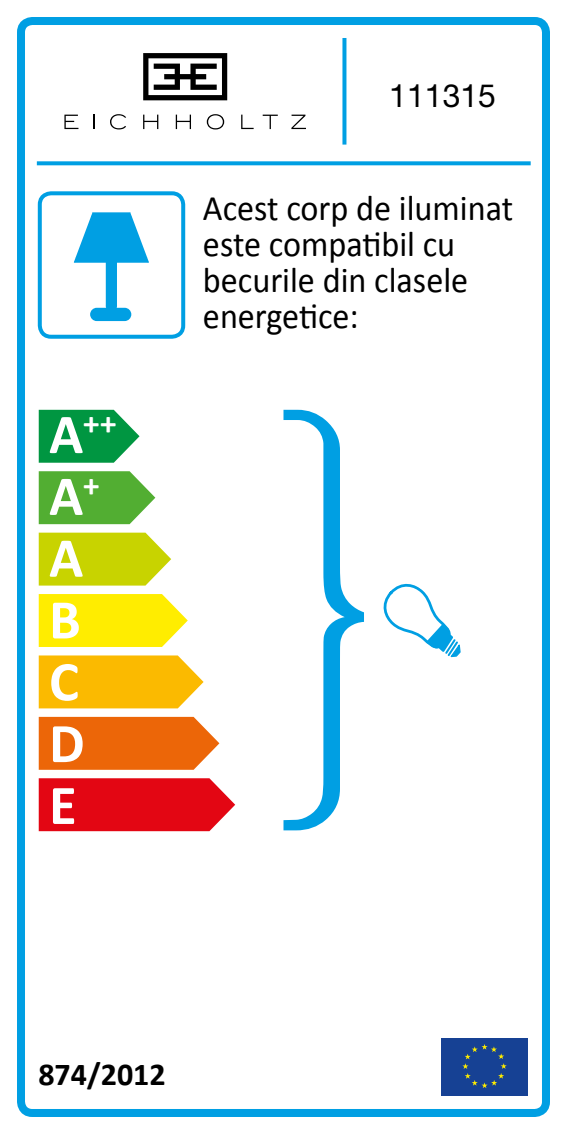
<style>
.page{position:relative;width:567px;height:1134px;background:#fff}
.page>*{position:absolute;margin:0;border:0;box-sizing:border-box;transform-origin:0 0}
.t1{font:700 56.4px/62px "Calibri";color:#fff}
.t2{font:36px/36px "Calibri";color:#000;scale:.95 1}
.t3{font:700 32.8px "Calibri";color:#fff}
.t4{font:700 32px "Calibri";color:#000}
.t5{font:32px "Helvetica Neue LT Std";color:#000}
.s1{font-size:56.4px}
</style>
<div class="page">
<div style="left:17px;top:17px;width:533px;height:1100px;border:8px solid #009fe3;border-radius:11px"></div>
<svg style="left:37px;top:161px;width:494px;height:4px;background:#14a6e5"></svg>
<div style="left:38px;top:191px;width:147px;height:148px;border:4px solid #009fe3;border-radius:11px"></div>
<svg style="left:39px;top:533px;width:132px;height:53px;background:#cdd71a"></svg>
<svg style="left:39px;top:471px;width:116px;height:53px;background:#65b748"></svg>
<svg style="left:39px;top:410px;width:101px;height:53px;background:#22a45a"></svg>
<svg style="left:39px;top:594px;width:149px;height:53px;background:#ffee16"></svg>
<svg style="left:39px;top:655px;width:165px;height:53px;background:#fbc016"></svg>
<svg style="left:39px;top:717px;width:180px;height:53px;background:#ed7019"></svg>
<svg style="left:39px;top:778px;width:196px;height:53px;background:#e41622"></svg>
<svg style="left:283px;top:410px;width:80px;height:420px"></svg>
<div style="left:441px;top:1037px;width:86px;height:58px;background:#164194"></div>
<svg style="left:462px;top:1044px;width:45px;height:44px"></svg>
<svg style="left:363px;top:583px;width:98px;height:75px"></svg>
<svg style="left:74px;top:212px;width:75px;height:102px"></svg>
<div style="left:90px;top:308px;width:41px;height:13px;background:#009fe3;border-radius:7px"></div>
<svg style="left:64px;top:115px;width:14px;height:14px"></svg>
<svg style="left:93px;top:115px;width:1px;height:14px"></svg>
<svg style="left:110px;top:114px;width:16px;height:15px"></svg>
<svg style="left:143px;top:115px;width:15px;height:14px"></svg>
<svg style="left:176px;top:115px;width:15px;height:14px"></svg>
<svg style="left:207px;top:114px;width:17px;height:15px"></svg>
<svg style="left:241px;top:115px;width:13px;height:14px"></svg>
<svg style="left:263px;top:115px;width:15px;height:14px"></svg>
<svg style="left:291px;top:115px;width:15px;height:14px"></svg>
<svg style="left:143px;top:53px;width:84px;height:47px"></svg>
<svg style="left:342px;top:38px;width:4px;height:107px"></svg>
<p class="t3" style="left:49px;top:402px;width:69px"><span class="s1">A</span>++</p>
<h1 class="t1" style="left:49px;top:465px;width:52px">A<sup>+<br></sup>A<br>B<br>C<br>D<br>E</h1>
<p class="t5" style="left:389px;top:76px;width:108px">111315</p>
<p class="t2" style="left:203px;top:190px;width:328px">Acest corp de iluminat este compatibil cu becurile din clasele energetice:</p>
<p class="t4" style="left:38px;top:1054px;width:129px">874/2012</p>
</div>
